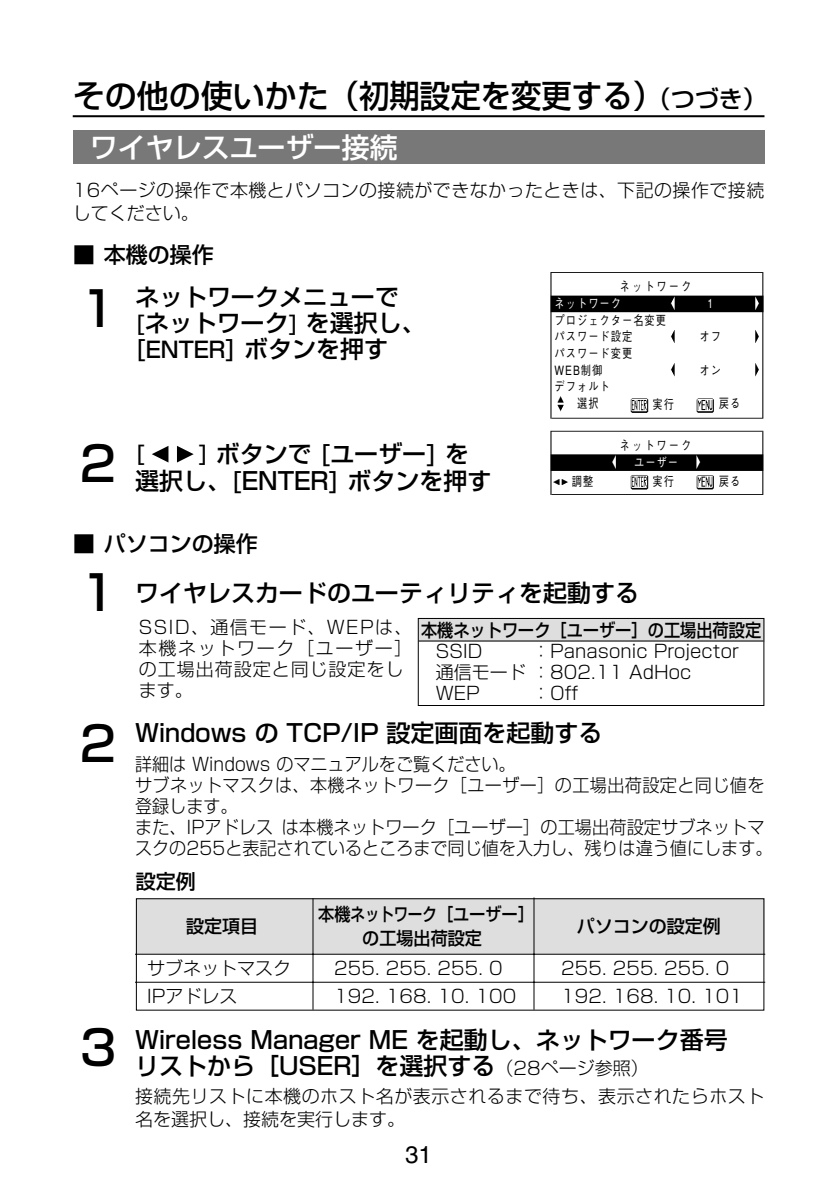
<style>
.page{position:relative;width:838px;height:1190px;background:#fff}
.page>*{position:absolute;margin:0;border:0;box-sizing:border-box;transform-origin:0 0}
.t1{font:500 48px "Shin Go";color:#000}
.t2{font:500 32px "Shin Go";color:#000}
.t3{font:500 28px "Shin Go";color:#fff}
.t4{font:500 24px/26px "Shin Go";color:#000}
.t5{font:24px "Helvetica";color:#000}
.t6{font:500 22px "Shin Go";color:#000}
.t7{font:500 20px "Shin Go";color:#000}
.t8{font:300 18px/21px "Shin Go";letter-spacing:.01em;color:#000}
.t9{font:300 18px/21px "Shin Go";letter-spacing:.01em;color:#000;scale:.95 1}
.t10{font:300 18px/23px "Shin Go";letter-spacing:.03em;color:#000}
.t11{font:300 18px/21px "Shin Go";letter-spacing:.08em;color:#000}
.t12{font:500 18px "Shin Go";color:#000;scale:.9 1}
.t13{font:500 18px "Shin Go";color:#000}
.t14{font:500 18px "Shin Go";color:#000;scale:.95 1}
.t15{font:500 12.8px/16.6px "Gothic BBB";letter-spacing:.1em;color:#000;scale:.8 1}
.t16{font:500 12.8px "Gothic BBB";letter-spacing:.1em;color:#fff;scale:.8 1}
.s1{font-size:24px}
.s2{font-size:22px}
.s3{font-weight:300;font-size:18px}
</style>
<div class="page">
<hr style="left:73px;top:115px;width:691px;height:2px;background:#000">
<div style="left:418px;top:618px;width:346px;height:24px;background:#dedede"></div>
<hr style="left:419px;top:640px;width:345px;height:2px;background:#000">
<div style="left:418px;top:618px;width:346px;height:88px;border:1px solid #000"></div>
<div style="left:73px;top:130px;width:691px;height:34px;background:#787878"></div>
<svg style="left:550px;top:272px;width:213px;height:147px"></svg>
<svg style="left:550px;top:431px;width:213px;height:64px"></svg>
<svg style="left:152px;top:446px;width:16px;height:17px"></svg>
<svg style="left:177px;top:446px;width:17px;height:17px"></svg>
<div style="left:137px;top:898px;width:628px;height:55px;background:#dedede"></div>
<hr style="left:135px;top:954px;width:630px;height:1px;background:#000">
<hr style="left:135px;top:982px;width:630px;height:1px;background:#000">
<hr style="left:312px;top:898px;width:2px;height:112px;background:#000">
<hr style="left:534px;top:898px;width:1px;height:112px;background:#000">
<div style="left:136px;top:898px;width:628px;height:113px;border:1px solid #000"></div>
<h2 class="t2" style="left:73px;top:83px;width:696px">その他の使いかた（初期設定を変更する）<span class="s1">（つづき）</span></h2>
<p class="t3" style="left:90px;top:137px;width:310px">ワイヤレスユーザー接続</p>
<p class="t8" style="left:73px;top:181px;width:693px;line-height:23px">16ページの操作で本機とパソコンの接続ができなかったときは、下記の操作で接続してください。</p>
<p class="t6" style="left:73px;top:247px;width:143px">■ 本機の操作</p>
<h1 class="t1" style="left:80px;top:291px;width:38px">1</h1>
<p class="t4" style="left:135px;top:287px;width:292px">ネットワークメニューで<br><span class="s2">[</span>ネットワーク<span class="s2">]</span> を選択し、[<span class="s2">ENTER</span>] ボタンを押す</p>
<p class="t4" style="left:80px;top:443px;width:413px;line-height:27px;text-indent:119px"><span class="s2">]</span> ボタンで [ユーザー] を<br><sup>2</sup> 選択し、[ENTER] ボタンを押す</p>
<p class="t6" style="left:135px;top:446px;width:11px">[</p>
<p class="t6" style="left:73px;top:536px;width:187px">■ パソコンの操作</p>
<p class="t15" style="left:620px;top:280px;width:91px">ネットワーク</p>
<p class="t16" style="left:555px;top:299px;width:85px">ネットワーク</p>
<p class="t15" style="left:555px;top:313px;width:141px">プロジェクター名変更パスワード設定<br>パスワード変更<br>WEB制御<br>デフォルト<br>　　選択</p>
<p class="t16" style="left:707px;top:299px;width:9px">1</p>
<p class="t15" style="left:681px;top:330px;width:52px">　 オフ</p>
<p class="t15" style="left:681px;top:363px;width:52px">　 オン</p>
<p class="t15" style="left:652px;top:398px;width:28px">実行</p>
<p class="t15" style="left:719px;top:397px;width:28px">戻る</p>
<p class="t15" style="left:620px;top:439px;width:91px">ネットワーク</p>
<p class="t16" style="left:634px;top:457px;width:57px">ユーザー</p>
<p class="t15" style="left:572px;top:475px;width:28px">調整</p>
<p class="t15" style="left:652px;top:475px;width:28px">実行</p>
<p class="t15" style="left:719px;top:474px;width:28px">戻る</p>
<h1 class="t1" style="left:80px;top:575px;width:38px">1</h1>
<h1 class="t1" style="left:80px;top:726px;width:38px">2</h1>
<h1 class="t1" style="left:80px;top:1030px;width:38px">3</h1>
<p class="t4" style="left:135px;top:582px;width:505px">ワイヤレスカードのユーティリティを起動する</p>
<p class="t11" style="left:139px;top:619px;width:275px">SSID、通信モード、WEPは、本機ネットワーク［ユーザー］の工場出荷設定と同じ設定をします。</p>
<p class="t12" style="left:421px;top:624px;width:380px">本機ネットワーク［ユーザー］の工場出荷設定</p>
<p class="t8" style="left:436px;top:643px;width:48px">SSID</p>
<p class="t8" style="left:436px;top:643px;width:305px;text-indent:96px">：Panasonic Projector通信モード：802.11 AdHoc<br>WEP</p>
<p class="t8" style="left:532px;top:685px;width:47px">：Off</p>
<p class="t4" style="left:135px;top:722px;width:469px">Windows の TCP/IP 設定画面を起動する</p>
<p class="t9" style="left:135px;top:757px;width:672px">詳細は Windows のマニュアルをご覧ください。<br>サブネットマスクは、本機ネットワーク［ユーザー］の工場出荷設定と同じ値を登録します。<br>また、IPアドレスは本機ネットワーク［ユーザー］の工場出荷設定サブネットマスクの255と表記されているところまで同じ値を入力し、残りは違う値にします。</p>
<p class="t7" style="left:136px;top:874px;width:61px">設定例</p>
<p class="t13" style="left:186px;top:919px;width:73px">設定項目</p>
<p class="t12" style="left:318px;top:907px;width:241px">本機ネットワーク［ユーザー］</p>
<p class="t14" style="left:362px;top:931px;width:128px">の工場出荷設定</p>
<p class="t13" style="left:577px;top:919px;width:145px">パソコンの設定例</p>
<p class="t8" style="left:147px;top:960px;width:145px">サブネットマスク</p>
<p class="t8" style="left:334px;top:960px;width:170px">255. 255. 255. 0</p>
<p class="t8" style="left:561px;top:960px;width:170px">255. 255. 255. 0</p>
<p class="t8" style="left:147px;top:988px;width:92px">IPアドレス</p>
<p class="t8" style="left:334px;top:988px;width:184px">192. 168. 10. 100</p>
<p class="t8" style="left:561px;top:988px;width:184px">192. 168. 10. 101</p>
<p class="t4" style="left:135px;top:1029px;width:594px">Wireless Manager ME を起動し、ネットワーク番号リストから［USER］を選択する<span class="s3">（28ページ参照）</span></p>
<p class="t10" style="left:135px;top:1087px;width:631px">接続先リストに本機のホスト名が表示されるまで待ち、表示されたらホスト名を選択し、接続を実行します。</p>
<p class="t5" style="left:405px;top:1145px;width:28px">31</p>
</div>
